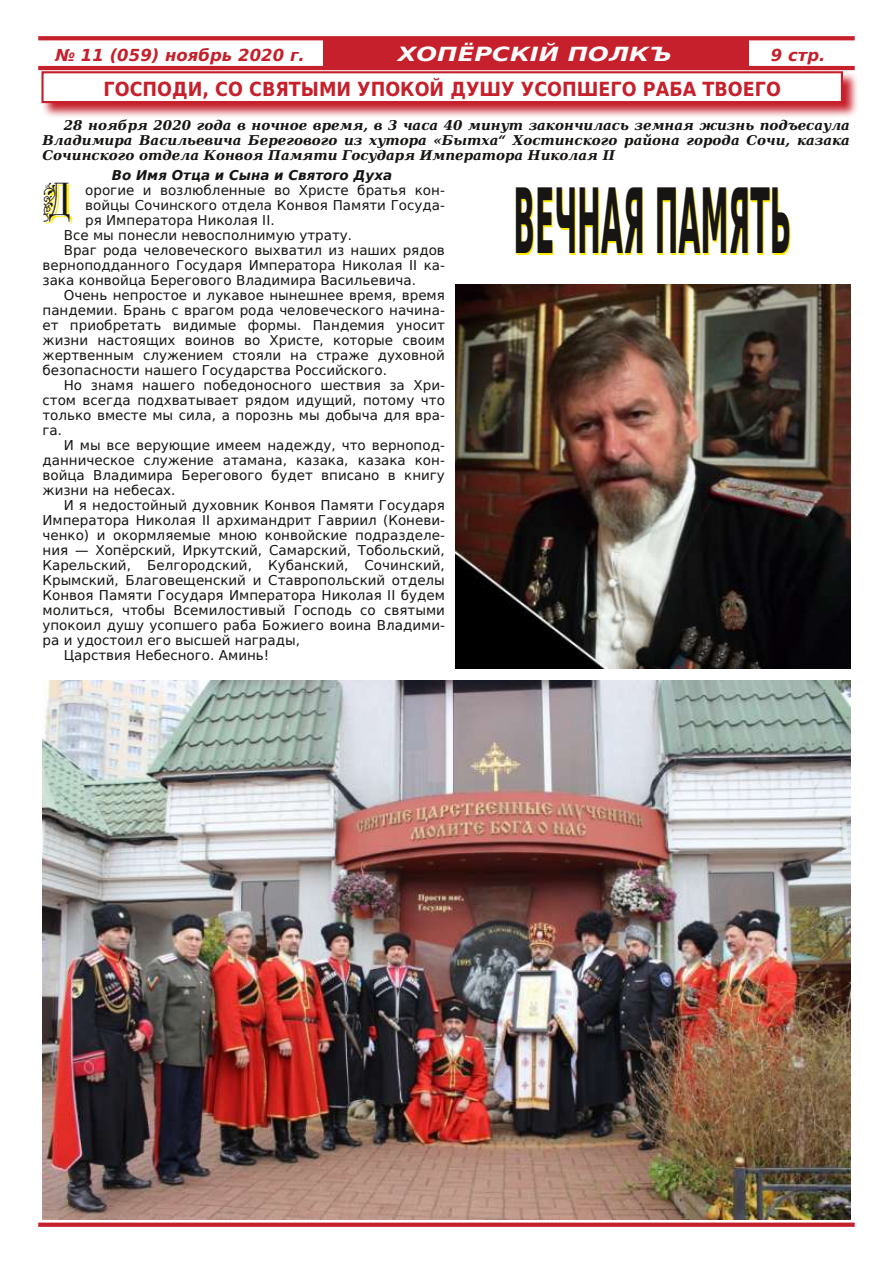
<style>
.page{position:relative;width:893px;height:1263px;background:#fff}
.page>*{position:absolute;margin:0;border:0;box-sizing:border-box;transform-origin:0 0}
.t1{font:700 90px "DejaVu Sans Condensed";color:#ffec00;scale:.35 1}
.t2{font:48px "Remeslo";color:#ffec00}
.t3{font:700 19.5px "DejaVu Sans Condensed";color:#c5202b}
.t4{font:italic 700 19.5px "DejaVu Sans";color:#fff;scale:1.25 1}
.t5{font:italic 700 16.5px "DejaVu Sans";letter-spacing:.005em;color:#c5202b}
.t6{font:13.5px "DejaVu Sans";color:#171513}
.t7{font:italic 700 13.5px/15px "DejaVu Serif";color:#171513;text-align:justify}
.t8{font:italic 700 13.5px "DejaVu Sans";color:#171513}
</style>
<div class="page">
<div style="left:323px;top:38px;width:425px;height:30px;background:#c5202b"></div>
<hr style="left:38px;top:66px;width:817px;height:4px;background:#c5202b">
<div style="left:38px;top:1222px;width:817px;height:5px;background:#c5202b"></div>
<svg style="left:38px;top:36px;width:817px;height:4px;fill:#c5202b"></svg>
<img style="left:41px;top:72px;width:816px;height:45px">
<div style="left:43px;top:72px;width:799px;height:30px;background:#fff"></div>
<div style="left:41px;top:71px;width:802px;height:32px;border:2px solid #c5202b"></div>
<img style="left:455px;top:285px;width:395px;height:383px">
<img style="left:43px;top:680px;width:807px;height:539px">
<p class="t5" style="left:55px;top:45px;width:251px">№ 11 (059) ноябрь 2020 г.</p>
<h3 class="t4" style="left:398px;top:43px;width:221px">ХОПЁРСКIЙ ПОЛКЪ</h3>
<p class="t5" style="left:771px;top:45px;width:56px">9 стр.</p>
<h3 class="t3" style="left:104px;top:78px;width:679px">ГОСПОДИ, СО СВЯТЫМИ УПОКОЙ ДУШУ УСОПШЕГО РАБА ТВОЕГО</h3>
<p class="t7" style="left:43px;top:117px;width:809px;text-indent:21px">28 ноября 2020 года в ночное время, в 3 часа 40 минут закончилась земная жизнь подъесаула Владимира Васильевича Берегового из хутора «Бытха“ Хостинского района города Сочи, казака Сочинского отдела Конвоя Памяти Государя Императора Николая II</p>
<h2 class="t2" style="left:45px;top:176px;width:30px">Д</h2>
<p class="t8" style="left:112px;top:167px;width:282px">Во Имя Отца и Сына и Святого Духа</p>
<p class="t6" style="left:85px;top:182px;width:361px">орогие и возлюбленные во Христе братья кон‐</p>
<p class="t6" style="left:85px;top:197px;width:361px">войцы Сочинского отдела Конвоя Памяти Госуда‐</p>
<p class="t6" style="left:85px;top:212px;width:191px">ря Императора Николая II.</p>
<p class="t6" style="left:64px;top:227px;width:290px">Все мы понесли невосполнимую утрату.</p>
<p class="t6" style="left:64px;top:242px;width:383px">Враг рода человеческого выхватил из наших рядов</p>
<p class="t6" style="left:43px;top:257px;width:404px">верноподданного Государя Императора Николая II ка‐</p>
<p class="t6" style="left:43px;top:272px;width:375px">зака конвойца Берегового Владимира Васильевича.</p>
<p class="t6" style="left:64px;top:287px;width:383px">Очень непростое и лукавое нынешнее время, время</p>
<p class="t6" style="left:43px;top:302px;width:404px">пандемии. Брань с врагом рода человеческого начина‐</p>
<p class="t6" style="left:43px;top:317px;width:404px">ет приобретать видимые формы. Пандемия уносит</p>
<p class="t6" style="left:43px;top:332px;width:404px">жизни настоящих воинов во Христе, которые своим</p>
<p class="t6" style="left:43px;top:347px;width:404px">жертвенным служением стояли на страже духовной</p>
<p class="t6" style="left:43px;top:362px;width:346px">безопасности нашего Государства Российского.</p>
<p class="t6" style="left:64px;top:377px;width:383px">Но знамя нашего победоносного шествия за Хри‐</p>
<p class="t6" style="left:43px;top:392px;width:404px">стом всегда подхватывает рядом идущий, потому что</p>
<p class="t6" style="left:43px;top:407px;width:404px">только вместе мы сила, а порознь мы добыча для вра‐</p>
<p class="t6" style="left:43px;top:422px;width:21px">га.</p>
<p class="t6" style="left:64px;top:437px;width:383px">И мы все верующие имеем надежду, что вернопод‐</p>
<p class="t6" style="left:43px;top:452px;width:404px">данническое служение атамана, казака, казака кон‐</p>
<p class="t6" style="left:43px;top:467px;width:404px">войца Владимира Берегового будет вписано в книгу</p>
<p class="t6" style="left:43px;top:482px;width:134px">жизни на небесах.</p>
<p class="t6" style="left:64px;top:497px;width:383px">И я недостойный духовник Конвоя Памяти Государя</p>
<p class="t6" style="left:43px;top:512px;width:404px">Императора Николая II архимандрит Гавриил (Коневи‐</p>
<p class="t6" style="left:43px;top:527px;width:404px">ченко) и окормляемые мною конвойские подразделе‐</p>
<p class="t6" style="left:43px;top:542px;width:404px">ния — Хопёрский, Иркутский, Самарский, Тобольский,</p>
<p class="t6" style="left:43px;top:557px;width:404px">Карельский, Белгородский, Кубанский, Сочинский,</p>
<p class="t6" style="left:43px;top:572px;width:404px">Крымский, Благовещенский и Ставропольский отделы</p>
<p class="t6" style="left:43px;top:587px;width:404px">Конвоя Памяти Государя Императора Николая II будем</p>
<p class="t6" style="left:43px;top:602px;width:404px">молиться, чтобы Всемилостивый Господь со святыми</p>
<p class="t6" style="left:43px;top:617px;width:404px">упокоил душу усопшего раба Божиего воина Владими‐</p>
<p class="t6" style="left:43px;top:632px;width:259px">ра и удостоил его высшей награды,</p>
<p class="t6" style="left:64px;top:647px;width:207px">Царствия Небесного. Аминь!</p>
<h1 class="t1" style="left:514px;top:172px;width:795px">ВЕЧНАЯ ПАМЯТЬ</h1>
</div>
